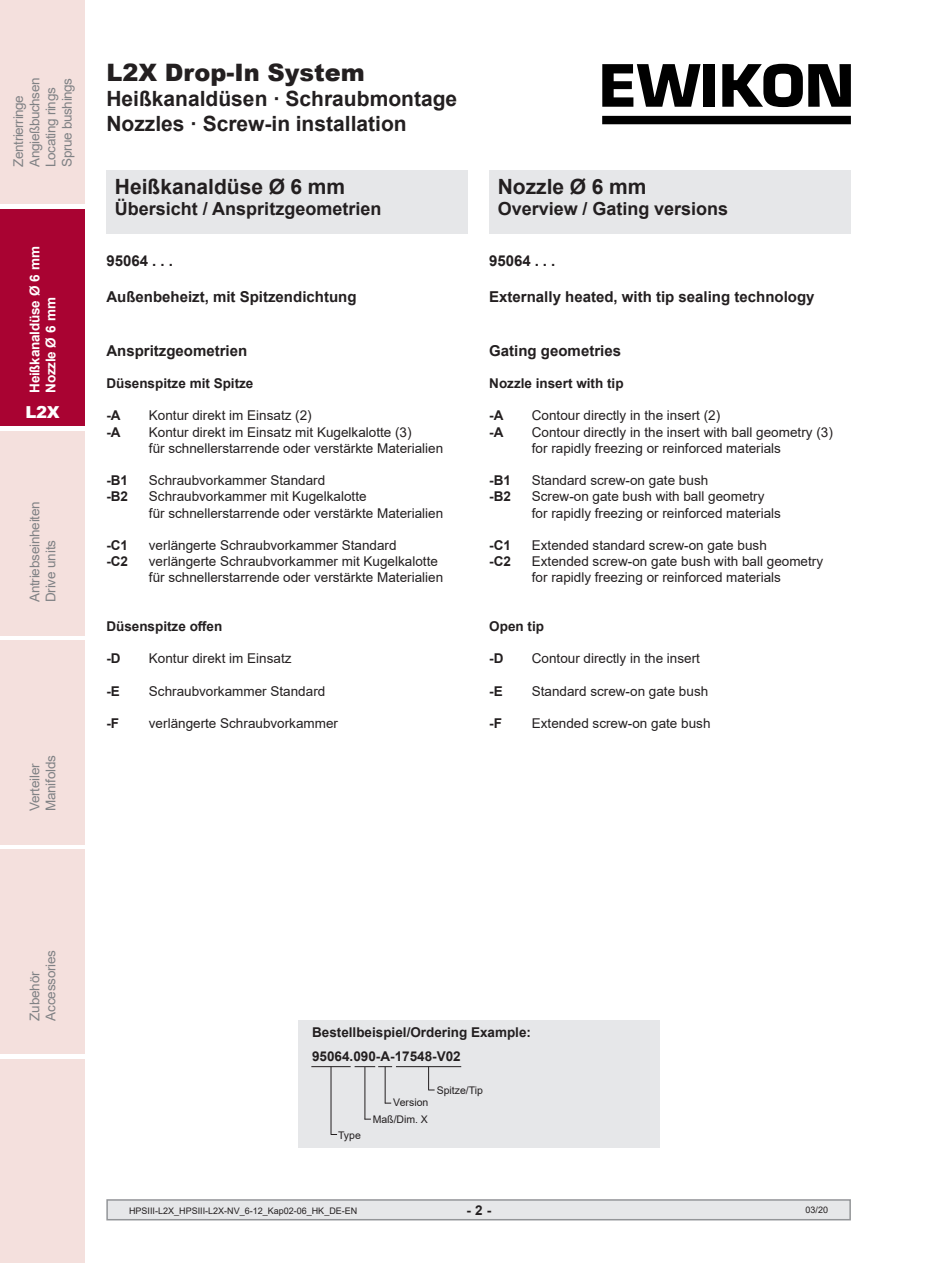
<style>
.page{position:relative;width:936px;height:1263px;background:#fff}
.page>*{position:absolute;margin:0;border:0;box-sizing:border-box;transform-origin:0 0}
.t1{font:900 24px "Arial";color:#231f20}
.Arial-14pt-fett{font:700 21px/25.2px "Arial";color:#231f20}
.Arial-14pt-fett-2{font:700 18px "Arial";color:#231f20}
.t2{font:900 16.5px "Arial";color:#fff}
.t3{font:700 15px "Arial";color:#231f20}
.t4{font:13.5px "Arial";color:#231f20}
.Arial-9pt-standard{font:700 13.5px "Arial";color:#231f20}
.t5{font:13.5px/16.2px "Arial";letter-spacing:-.015em;color:#808285}
.t6{font:700 13.5px/16.2px "Arial";letter-spacing:-.015em;color:#fff}
.Arial-7pt-standard{font:10.5px "Arial";color:#231f20}
.t7{font:9px "Arial";color:#231f20}
</style>
<div class="page">
<div style="left:106px;top:1199px;width:744px;height:21px;background:#e6e7e9;border:2px solid #939598"></div>
<div style="left:602px;top:116px;width:248px;height:8px;background:#000"></div>
<svg style="left:602px;top:64px;width:98px;height:43px"></svg>
<div style="left:703px;top:64px;width:12px;height:43px;background:#000"></div>
<svg style="left:722px;top:64px;width:80px;height:43px"></svg>
<svg style="left:808px;top:64px;width:42px;height:43px"></svg>
<div style="left:0;top:431px;width:85px;height:204px;background:#f4e0dd"></div>
<div style="left:0;top:640px;width:85px;height:204px;background:#f4e0dd"></div>
<div style="left:0;top:1059px;width:85px;height:204px;background:#f4e0dd"></div>
<div style="left:0;top:850px;width:85px;height:204px;background:#f4e0dd"></div>
<div style="left:0;top:209px;width:85px;height:217px;background:#a90332"></div>
<div style="left:0;top:0;width:85px;height:204px;background:#f4e0dd"></div>
<div style="left:106px;top:170px;width:362px;height:64px;background:#e6e7e9"></div>
<div style="left:489px;top:170px;width:361px;height:64px;background:#e6e7e9"></div>
<div style="left:298px;top:1020px;width:361px;height:128px;background:#e6e7e9"></div>
<hr style="left:311px;top:1066px;width:39px;height:1px;background:#231f20">
<hr style="left:330px;top:1066px;width:1px;height:68px;background:#231f20">
<hr style="left:364px;top:1067px;width:1px;height:52px;background:#231f20">
<svg style="left:354px;top:1066px;width:38px;height:1px"></svg>
<hr style="left:385px;top:1066px;width:1px;height:37px;background:#231f20">
<hr style="left:396px;top:1066px;width:65px;height:1px;background:#231f20">
<svg style="left:428px;top:1066px;width:6px;height:24px"></svg>
<p class="t5" style="left:10px;top:167px;width:90px;rotate:-90deg">Zentrierringe<br>Angießbuchsen<br>Locating rings<br>Sprue bushings</p>
<p class="t6" style="left:27px;top:393px;width:148px;rotate:-90deg">Heißkanaldüse Ø 6 mm<br>Nozzle Ø 6 mm</p>
<p class="t2" style="left:26px;top:400px;width:36px">L2X</p>
<p class="t5" style="left:26px;top:602px;width:103px;rotate:-90deg">Antriebseinheiten<br>Drive units</p>
<p class="t5" style="left:26px;top:811px;width:58px;rotate:-90deg">Verteiler<br>Manifolds</p>
<h1 class="t1" style="left:106px;top:55px;width:260px">L2X Drop-In System</h1>
<h2 class="Arial-14pt-fett" style="left:106px;top:86px;width:352px">Heißkanaldüsen · Schraubmontage<br>Nozzles · Screw-in installation</h2>
<p class="Arial-14pt-fett" style="left:115px;top:174px;width:232px">Heißkanaldüse Ø 6 mm</p>
<p class="Arial-14pt-fett-2" style="left:115px;top:196px;width:268px">Übersicht / Anspritzgeometrien</p>
<p class="t3" style="left:106px;top:250px;width:68px">95064 . . .</p>
<p class="t3" style="left:106px;top:286px;width:252px">Außenbeheizt, mit Spitzendichtung</p>
<p class="t3" style="left:106px;top:340px;width:142px">Anspritzgeometrien</p>
<p class="Arial-9pt-standard" style="left:106px;top:374px;width:149px">Düsenspitze mit Spitze</p>
<p class="Arial-9pt-standard" style="left:106px;top:406px;width:16px">-A</p>
<p class="t4" style="left:149px;top:406px;width:164px">Kontur direkt im Einsatz (2)</p>
<p class="Arial-9pt-standard" style="left:106px;top:422px;width:16px">-A</p>
<p class="t4" style="left:149px;top:422px;width:264px">Kontur direkt im Einsatz mit Kugelkalotte (3)</p>
<p class="t4" style="left:149px;top:439px;width:296px">für schnellerstarrende oder verstärkte Materialien</p>
<p class="Arial-9pt-standard" style="left:106px;top:471px;width:23px">-B1</p>
<p class="t4" style="left:149px;top:471px;width:178px">Schraubvorkammer Standard</p>
<p class="Arial-9pt-standard" style="left:106px;top:487px;width:23px">-B2</p>
<p class="t4" style="left:149px;top:487px;width:219px">Schraubvorkammer mit Kugelkalotte</p>
<p class="t4" style="left:149px;top:503px;width:296px">für schnellerstarrende oder verstärkte Materialien</p>
<p class="Arial-9pt-standard" style="left:106px;top:536px;width:23px">-C1</p>
<p class="t4" style="left:149px;top:536px;width:249px">verlängerte Schraubvorkammer Standard</p>
<p class="Arial-9pt-standard" style="left:106px;top:552px;width:23px">-C2</p>
<p class="t4" style="left:149px;top:552px;width:290px">verlängerte Schraubvorkammer mit Kugelkalotte</p>
<p class="t4" style="left:149px;top:568px;width:296px">für schnellerstarrende oder verstärkte Materialien</p>
<p class="Arial-9pt-standard" style="left:106px;top:617px;width:117px">Düsenspitze offen</p>
<p class="Arial-9pt-standard" style="left:106px;top:649px;width:16px">-D</p>
<p class="t4" style="left:149px;top:649px;width:144px">Kontur direkt im Einsatz</p>
<p class="Arial-9pt-standard" style="left:106px;top:681px;width:15px">-E</p>
<p class="t4" style="left:149px;top:682px;width:178px">Schraubvorkammer Standard</p>
<p class="Arial-9pt-standard" style="left:106px;top:714px;width:14px">-F</p>
<p class="t4" style="left:149px;top:714px;width:191px">verlängerte Schraubvorkammer</p>
<p class="Arial-14pt-fett" style="left:497px;top:174px;width:150px">Nozzle Ø 6 mm</p>
<p class="Arial-14pt-fett-2" style="left:497px;top:196px;width:232px">Overview / Gating versions</p>
<p class="t3" style="left:489px;top:250px;width:67px">95064 . . .</p>
<p class="t3" style="left:489px;top:286px;width:327px">Externally heated, with tip sealing technology</p>
<p class="t3" style="left:489px;top:340px;width:133px">Gating geometries</p>
<p class="Arial-9pt-standard" style="left:489px;top:374px;width:136px">Nozzle insert with tip</p>
<p class="Arial-9pt-standard" style="left:489px;top:406px;width:16px">-A</p>
<p class="t4" style="left:531px;top:406px;width:190px">Contour directly in the insert (2)</p>
<p class="Arial-9pt-standard" style="left:489px;top:422px;width:16px">-A</p>
<p class="t4" style="left:531px;top:422px;width:302px">Contour directly in the insert with ball geometry (3)</p>
<p class="t4" style="left:532px;top:439px;width:251px">for rapidly freezing or reinforced materials</p>
<p class="Arial-9pt-standard" style="left:489px;top:471px;width:23px">-B1</p>
<p class="t4" style="left:531px;top:471px;width:178px">Standard screw-on gate bush</p>
<p class="Arial-9pt-standard" style="left:489px;top:487px;width:23px">-B2</p>
<p class="t4" style="left:531px;top:487px;width:234px">Screw-on gate bush with ball geometry</p>
<p class="t4" style="left:532px;top:503px;width:251px">for rapidly freezing or reinforced materials</p>
<p class="Arial-9pt-standard" style="left:489px;top:536px;width:23px">-C1</p>
<p class="t4" style="left:531px;top:536px;width:236px">Extended standard screw-on gate bush</p>
<p class="Arial-9pt-standard" style="left:489px;top:552px;width:23px">-C2</p>
<p class="t4" style="left:531px;top:552px;width:293px">Extended screw-on gate bush with ball geometry</p>
<p class="t4" style="left:532px;top:568px;width:251px">for rapidly freezing or reinforced materials</p>
<p class="Arial-9pt-standard" style="left:489px;top:617px;width:56px">Open tip</p>
<p class="Arial-9pt-standard" style="left:489px;top:649px;width:16px">-D</p>
<p class="t4" style="left:531px;top:649px;width:170px">Contour directly in the insert</p>
<p class="Arial-9pt-standard" style="left:489px;top:681px;width:15px">-E</p>
<p class="t4" style="left:532px;top:682px;width:178px">Standard screw-on gate bush</p>
<p class="Arial-9pt-standard" style="left:489px;top:714px;width:14px">-F</p>
<p class="t4" style="left:531px;top:714px;width:180px">Extended screw-on gate bush</p>
<p class="t5" style="left:26px;top:1021px;width:72px;rotate:-90deg">Zubehör<br>Accessories</p>
<p class="Arial-9pt-standard" style="left:312px;top:1023px;width:220px">Bestellbeispiel/Ordering Example:</p>
<p class="Arial-9pt-standard" style="left:312px;top:1046px;width:150px">95064.090-A-17548-V02</p>
<p class="Arial-7pt-standard" style="left:338px;top:1128px;width:24px">Type</p>
<p class="Arial-7pt-standard" style="left:393px;top:1095px;width:37px">Version</p>
<p class="Arial-7pt-standard" style="left:372px;top:1112px;width:57px">Maß/Dim. X</p>
<p class="Arial-7pt-standard" style="left:436px;top:1083px;width:48px">Spitze/Tip</p>
<p class="t7" style="left:129px;top:1204px;width:230px">HPSIII-L2X_HPSIII-L2X-NV_6-12_Kap02-06_HK_DE-EN</p>
<p class="Arial-9pt-standard" style="left:466px;top:1200px;width:26px">- 2 -</p>
<p class="t7" style="left:805px;top:1204px;width:24px">03/20</p>
</div>
